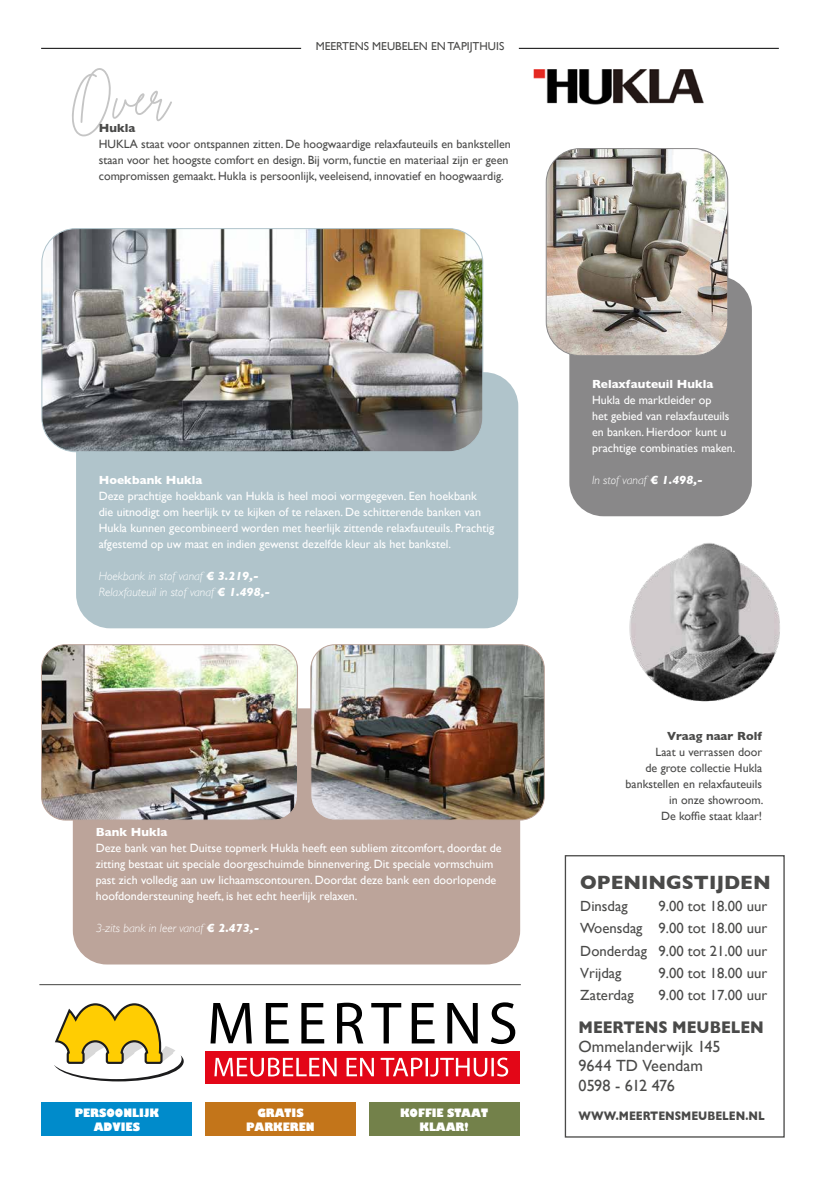
<style>
.page{position:relative;width:820px;height:1177px;background:#fff}
.page>*{position:absolute;margin:0;border:0;box-sizing:border-box;transform-origin:0 0}
.t1{font:700 19.6px "Gill Sans";color:#4a4a49}
.t2{font:700 17.2px "Gill Sans";color:#4a4a49;scale:.88 1}
.t3{font:16.2px/19.4px "Gill Sans";color:#4a4a49}
.t4{font:14.7px/22.1px "Gill Sans";color:#4a4a49;text-align:justify}
.t5{font:700 12.6px "Gill Sans";color:#4a4a49;scale:.84 1}
.t6{font:12px/16px "Gill Sans";color:#fff}
.t7{font:12px/16px "Gill Sans";color:#4a4a49}
.t8{font:italic 300 12px/16px "Gill Sans";color:#fff}
.t9{font:700 12px "Gill Sans";color:#fff}
.t10{font:700 12px "Gill Sans";color:#4a4a49}
.t11{font:11.5px "Gill Sans";color:#4a4a49}
.t12{font:800 11.3px/13.6px "Gill Sans";color:#fff;text-align:center;scale:.88 1}
.s1{font-weight:700}
</style>
<div class="page">
<div style="left:569px;top:276px;width:182px;height:240px;background:#898889;border-radius:34px"></div>
<img style="left:547px;top:149px;width:180px;height:207px">
<div style="left:545px;top:148px;width:183px;height:208px;border:1px solid #898889;border-radius:34px"></div>
<div style="left:564px;top:855px;width:220px;height:282px;background:#fff;border:1px solid #4a4a49"></div>
<div style="left:205px;top:1102px;width:150px;height:34px;background:#c3751a"></div>
<div style="left:42px;top:1102px;width:150px;height:34px;background:#008bcb"></div>
<div style="left:369px;top:1102px;width:150px;height:34px;background:#73814a"></div>
<hr style="left:39px;top:984px;width:481px;height:1px;background:#4a4a49">
<svg style="left:72px;top:68px;width:100px;height:68px"></svg>
<div style="left:76px;top:372px;width:442px;height:256px;background:#b0c4cb;border-radius:34px"></div>
<div style="left:73px;top:708px;width:447px;height:256px;background:#bca49a;border-radius:34px"></div>
<img style="left:43px;top:229px;width:439px;height:223px">
<div style="left:41px;top:228px;width:442px;height:224px;border:1px solid #b0c4cb;border-radius:34px"></div>
<img style="left:312px;top:644px;width:232px;height:176px">
<div style="left:310px;top:644px;width:234px;height:176px;border:1px solid #bca49a;border-radius:24px"></div>
<img style="left:41px;top:646px;width:256px;height:174px">
<div style="left:41px;top:644px;width:257px;height:176px;border:1px solid #bca49a;border-radius:24px"></div>
<img style="left:533px;top:69px;width:171px;height:36px">
<hr style="left:41px;top:48px;width:260px;height:1px;background:#000">
<hr style="left:518px;top:48px;width:260px;height:1px;background:#000">
<div style="left:205px;top:1051px;width:314px;height:32px;background:#e30617"></div>
<svg style="left:214px;top:1057px;width:294px;height:19px"></svg>
<svg style="left:210px;top:1002px;width:305px;height:42px"></svg>
<svg style="left:54px;top:1003px;width:130px;height:78px"></svg>
<img style="left:629px;top:543px;width:151px;height:159px">
<p class="t11" style="left:315px;top:40px;width:190px">MEERTENS MEUBELEN EN TAPIJTHUIS</p>
<p class="t10" style="left:99px;top:118px;width:38px">Hukla</p>
<p class="t7" style="left:99px;top:136px;width:413px">HUKLA staat voor ontspannen zitten. De hoogwaardige relaxfauteuils en bankstellen staan voor het hoogste comfort en design. Bij vorm, functie en materiaal zijn er geen compromissen gemaakt. Hukla is persoonlijk, veeleisend, innovatief en hoogwaardig.</p>
<p class="t9" style="left:99px;top:470px;width:105px">Hoekbank Hukla</p>
<p class="t6" style="left:99px;top:488px;width:396px">Deze prachtige hoekbank van Hukla is heel mooi vormgegeven. Een hoekbank die uitnodigt om heerlijk tv te kijken of te relaxen. De schitterende banken van Hukla kunnen gecombineerd worden met heerlijk zittende relaxfauteuils. Prachtig afgestemd op uw maat en indien gewenst dezelfde kleur als het bankstel.</p>
<p class="t8" style="left:99px;top:568px;width:173px">Hoekbank in stof vanaf <span class="s1">€ 3.219,-<br></span>Relaxfauteuil in stof vanaf <span class="s1">€ 1.498,-</span></p>
<p class="t9" style="left:96px;top:822px;width:73px">Bank Hukla</p>
<p class="t6" style="left:96px;top:840px;width:407px">Deze bank van het Duitse topmerk Hukla heeft een subliem zitcomfort, doordat de zitting bestaat uit speciale doorgeschuimde binnenvering. Dit speciale vormschuim past zich volledig aan uw lichaamscontouren. Doordat deze bank een doorlopende hoofdondersteuning heeft, is het echt heerlijk relaxen.</p>
<p class="t8" style="left:96px;top:920px;width:165px">3-zits bank in leer vanaf <span class="s1">€ 2.473,-</span></p>
<p class="t12" style="left:246px;top:1106px;width:79px">GRATIS<br>PARKEREN</p>
<p class="t12" style="left:75px;top:1106px;width:97px">PERSOONLIJK<br>ADVIES</p>
<p class="t12" style="left:400px;top:1106px;width:101px">KOFFIE STAAT<br>KLAAR!</p>
<p class="t9" style="left:591px;top:374px;width:123px">Relaxfauteuil Hukla</p>
<p class="t6" style="left:591px;top:392px;width:145px">Hukla de marktleider op<br>het gebied van relaxfauteuils en banken. Hierdoor kunt u prachtige combinaties maken.</p>
<p class="t8" style="left:591px;top:472px;width:112px">In stof vanaf <span class="s1">€ 1.498,-</span></p>
<p class="t10" style="left:667px;top:726px;width:96px">Vraag naar Rolf</p>
<p class="t7" style="left:625px;top:744px;width:139px;text-align:right">Laat u verrassen door<br>de grote collectie Hukla bankstellen en relaxfauteuils in onze showroom.<br>De koffie staat klaar!</p>
<h1 class="t1" style="left:580px;top:867px;width:192px">OPENINGSTIJDEN</h1>
<p class="t4" style="left:580px;top:895px;width:49px">Dinsdag</p>
<p class="t4" style="left:580px;top:895px;width:188px;text-indent:78px">9.00 tot 18.00 uur Woensdag 9.00 tot 18.00 uur Donderdag 9.00 tot 21.00 uur Vrijdag</p>
<p class="t4" style="left:658px;top:961px;width:110px">9.00 tot 18.00 uur</p>
<p class="t4" style="left:580px;top:983px;width:55px">Zaterdag</p>
<p class="t4" style="left:658px;top:983px;width:110px">9.00 tot 17.00 uur</p>
<h2 class="t2" style="left:578px;top:1013px;width:212px">MEERTENS MEUBELEN</h2>
<h3 class="t3" style="left:578px;top:1036px;width:144px">Ommelanderwijk 145<br>9644 TD Veendam<br>0598 - 612 476</h3>
<p class="t5" style="left:578px;top:1106px;width:223px">WWW.MEERTENSMEUBELEN.NL</p>
</div>
